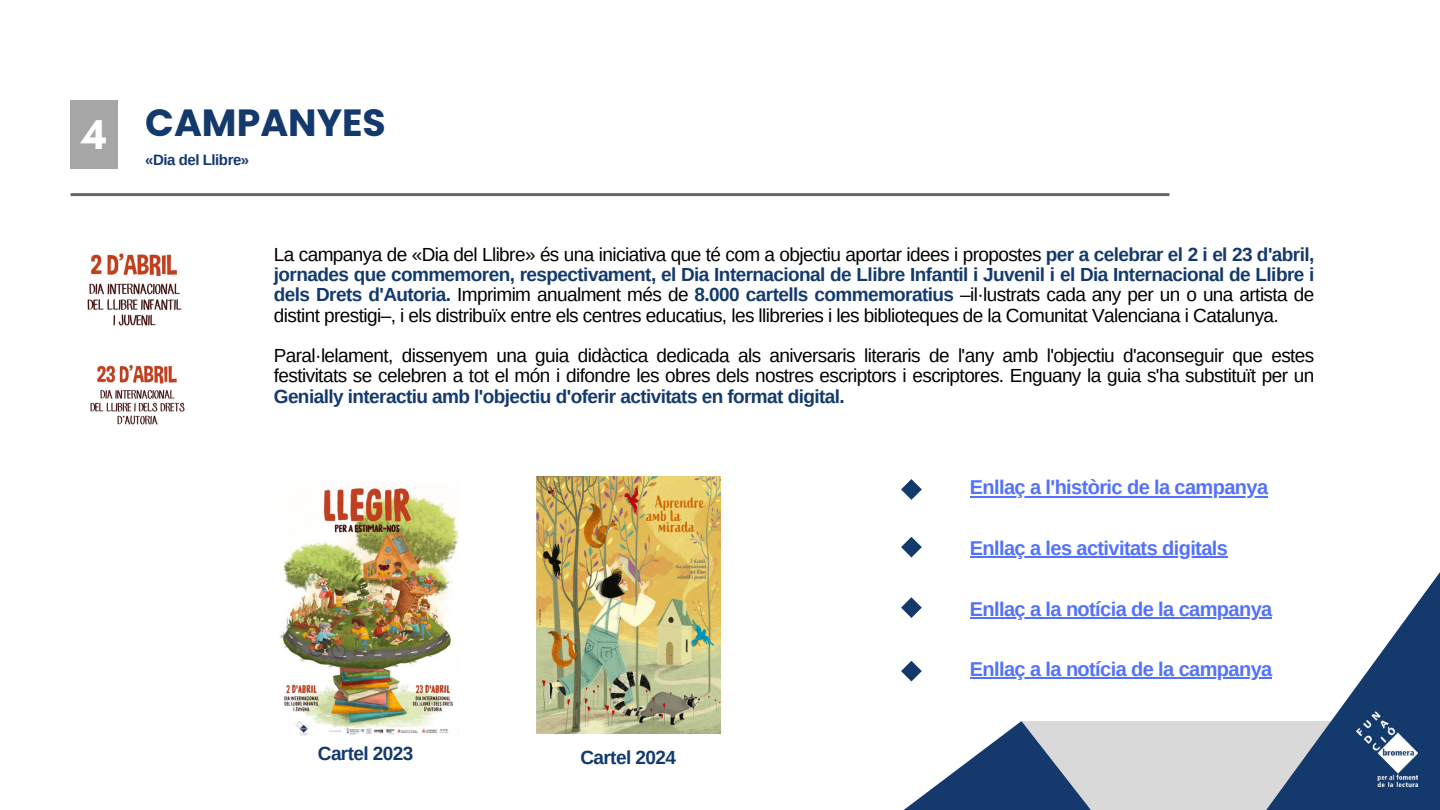
<style>
.page{position:relative;width:1440px;height:810px;background:#fff}
.page>*{position:absolute;margin:0;border:0;box-sizing:border-box;transform-origin:0 0}
.t1{font:700 42.4px "Glacial Indifference";color:#fff}
.t2{font:700 37.9px "Poppins";color:#143a6d}
.t3{font:700 20px "Arimo";letter-spacing:-.03em;color:#5271ff}
.t4{font:19px/20.2px "Arimo";letter-spacing:-.03em;color:#000;text-align:justify}
.t5{font:700 19px "Arimo";letter-spacing:-.03em;color:#143a6d}
.t6{font:700 15px "Arimo";letter-spacing:-.03em;color:#15386d}
.s1{font-weight:700;color:#143a6d}
</style>
<div class="page">
<svg style="left:904px;top:721px;width:117px;height:89px"></svg>
<svg style="left:1021px;top:721px;width:160px;height:89px;fill:#d9d9d9"></svg>
<svg style="left:1181px;top:572px;width:259px;height:238px"></svg>
<img style="left:1356px;top:711px;width:62px;height:75px">
<hr style="left:71px;top:193px;width:1098px;height:3px;background:#666665">
<div style="left:71px;top:100px;width:47px;height:69px;background:#a6a6a6"></div>
<img style="left:536px;top:476px;width:184px;height:257px">
<img style="left:280px;top:487px;width:178px;height:249px">
<hr style="left:970px;top:496px;width:298px;height:1px;background:#5271ff">
<hr style="left:970px;top:557px;width:257px;height:1px;background:#5271ff">
<svg style="left:901px;top:479px;width:21px;height:21px"></svg>
<svg style="left:901px;top:537px;width:21px;height:21px"></svg>
<img style="left:87px;top:253px;width:95px;height:73px">
<img style="left:90px;top:365px;width:95px;height:60px">
<hr style="left:970px;top:617px;width:302px;height:2px;background:#5271ff">
<svg style="left:901px;top:597px;width:21px;height:21px"></svg>
<hr style="left:970px;top:678px;width:302px;height:1px;background:#5271ff">
<svg style="left:901px;top:661px;width:21px;height:21px"></svg>
<p class="t1" style="left:82px;top:108px;width:27px">4</p>
<h1 class="t2" style="left:145px;top:96px;width:242px">CAMPANYES</h1>
<p class="t6" style="left:145px;top:151px;width:106px">«Dia del Llibre»</p>
<p class="t4" style="left:274px;top:244px;width:1042px">La campanya de «Dia del Llibre» és una iniciativa que té com a objectiu aportar idees i propostes <span class="s1">per a celebrar el 2 i el 23 d'abril, jornades que commemoren, respectivament, el Dia Internacional de Llibre Infantil i Juvenil i el Dia Internacional de Llibre i dels Drets d'Autoria.</span> Imprimim anualment més de <span class="s1">8.000 cartells commemoratius</span> –il·lustrats cada any per un o una artista de distint prestigi–, i els distribuïx entre els centres educatius, les llibreries i les biblioteques de la Comunitat Valenciana i Catalunya.</p>
<p class="t4" style="left:274px;top:345px;width:1042px">Paral·lelament, dissenyem una guia didàctica dedicada als aniversaris literaris de l'any amb l'objectiu d'aconseguir que estes festivitats se celebren a tot el món i difondre les obres dels nostres escriptors i escriptores. Enguany la guia s'ha substituït per un <span class="s1">Genially interactiu amb l'objectiu d'oferir activitats en format digital.</span></p>
<p class="t3" style="left:970px;top:476px;width:300px">Enllaç a l'històric de la campanya</p>
<h3 class="t3" style="left:970px;top:537px;width:260px">Enllaç a les activitats digitals</h3>
<h2 class="t3" style="left:970px;top:597px;width:304px">Enllaç a la notícia de la campanya</h2>
<p class="t5" style="left:318px;top:743px;width:97px">Cartel 2023</p>
<h3 class="t5" style="left:580px;top:747px;width:97px">Cartel 2024</h3>
<p class="t3" style="left:970px;top:658px;width:304px">Enllaç a la notícia de la campanya</p>
</div>
